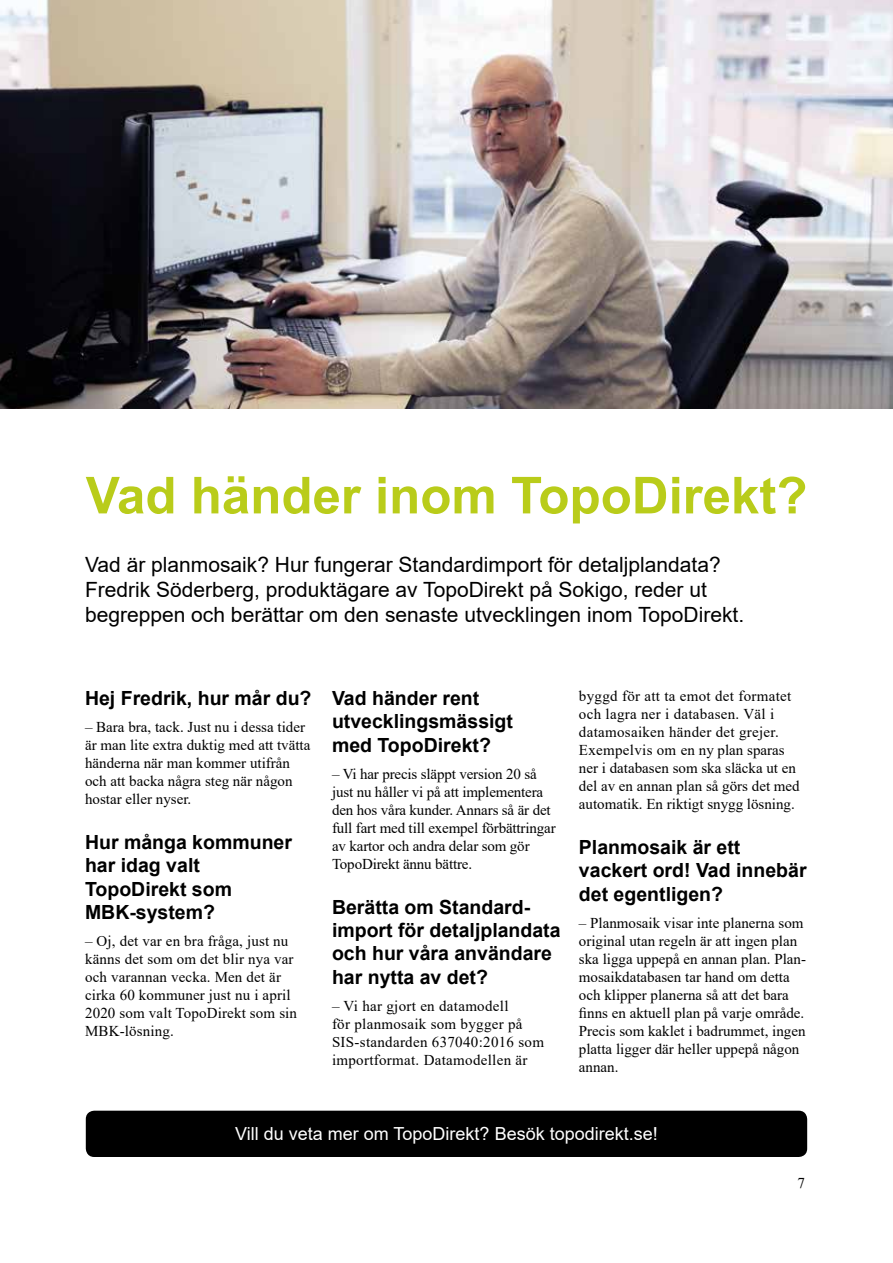
<style>
.page{position:relative;width:893px;height:1263px;background:#fff}
.page>*{position:absolute;margin:0;border:0;box-sizing:border-box;transform-origin:0 0}
.t1{font:700 51px "Arial";color:#b9cc1a}
.t2{font:21px/25.2px "Arial";color:#000}
.t3{font:700 19.5px/23.4px "Arial";color:#000}
.t4{font:18px "Arial";color:#fff}
.t5{font:15px/18px "Times New Roman";color:#000}
.t6{font:15px/18px "Times New Roman";letter-spacing:.02em;color:#000}
</style>
<div class="page">
<img style="left:0;top:0;width:893px;height:408px">
<div style="left:86px;top:1111px;width:721px;height:46px;background:#000;border-radius:9px"></div>
<h1 class="t1" style="left:86px;top:459px;width:723px">Vad händer inom TopoDirekt?</h1>
<h2 class="t2" style="left:85px;top:552px;width:661px">Vad är planmosaik? Hur fungerar Standardimport för detaljplandata?<br>Fredrik Söderberg, produktägare av TopoDirekt på Sokigo, reder ut begreppen och berättar om den senaste utvecklingen inom TopoDirekt.</h2>
<h3 class="t3" style="left:85px;top:686px;width:228px">Hej Fredrik, hur mår du?</h3>
<p class="t5" style="left:85px;top:717px;width:227px">– Bara bra, tack. Just nu i dessa tider är man lite extra duktig med att tvätta händerna när man kommer utifrån och att backa några steg när någon hostar eller nyser.</p>
<h3 class="t3" style="left:85px;top:830px;width:208px">Hur många kommuner har idag valt<br>TopoDirekt som<br>MBK-system?</h3>
<p class="t5" style="left:85px;top:931px;width:214px">– Oj, det var en bra fråga, just nu känns det som om det blir nya var och varannan vecka. Men det är cirka 60 kommuner just nu i april<br>2020 som valt TopoDirekt som sin<br>MBK-lösning.</p>
<h3 class="t3" style="left:332px;top:686px;width:182px">Vad händer rent utvecklingsmässigt med TopoDirekt?</h3>
<p class="t5" style="left:332px;top:764px;width:225px">– Vi har precis släppt version 20 så just nu håller vi på att implementera den hos våra kunder. Annars så är det full fart med till exempel förbättringar av kartor och andra delar som gör TopoDirekt ännu bättre.</p>
<h3 class="t3" style="left:332px;top:895px;width:230px">Berätta om Standard&shy;import för detaljplandata och hur våra användare har nytta av det?</h3>
<p class="t6" style="left:332px;top:996px;width:214px">– Vi har gjort en datamodell<br>för planmosaik som bygger på<br>SIS-standarden 637040:2016 som importformat. Datamodellen är</p>
<p class="t5" style="left:579px;top:686px;width:222px">byggd för att ta emot det formatet och lagra ner i databasen. Väl i datamosaiken händer det grejer.<br>Exempelvis om en ny plan sparas ner i databasen som ska släcka ut en del av en annan plan så görs det med automatik. En riktigt snygg lösning.</p>
<h3 class="t3" style="left:579px;top:835px;width:229px">Planmosaik är ett vackert ord! Vad innebär det egentligen?</h3>
<p class="t5" style="left:579px;top:913px;width:229px">– Planmosaik visar inte planerna som original utan regeln är att ingen plan ska ligga uppepå en annan plan. Plan&shy;mosaikdatabasen tar hand om detta och klipper planerna så att det bara finns en aktuell plan på varje område.<br>Precis som kaklet i badrummet, ingen platta ligger där heller uppepå någon annan.</p>
<p class="t4" style="left:235px;top:1121px;width:424px">Vill du veta mer om TopoDirekt? Besök topodirekt.se!</p>
<p class="t5" style="left:798px;top:1174px;width:9px">7</p>
</div>
